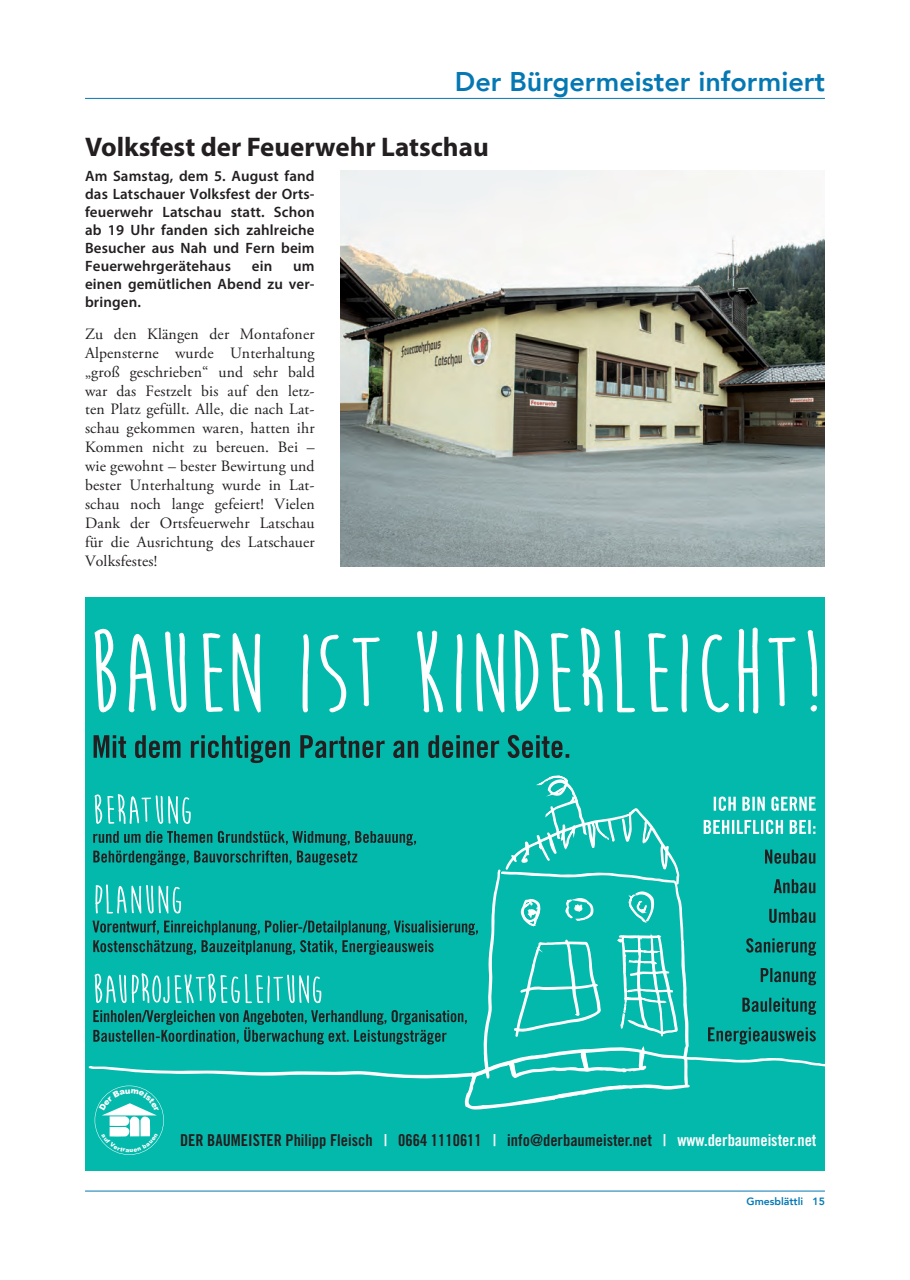
<style>
.page{position:relative;width:910px;height:1280px;background:#fff}
.page>*{position:absolute;margin:0;border:0;box-sizing:border-box;transform-origin:0 0}
.Headline{font:700 27px "Myriad Pro";color:#231f20}
.Laufender_Text{font:800 27px "Avenir";color:#0578b3}
.t1{font:16.35px "Trade Gothic Bold Cond Twenty";color:#231f20}
.Laufender_Text-2{font:15.75px/18.9px "Adobe Garamond Pro";letter-spacing:.01em;color:#231f20;text-align:justify}
.Laufender_Text-3{font:600 15px/18px "Myriad Pro";letter-spacing:.01em;color:#231f20;text-align:justify}
.t2{font:800 10.5px "Avenir";color:#0578b3}
.s1{color:#fff}
</style>
<div class="page">
<hr style="left:85px;top:98px;width:740px;height:1px;background:#0578b3">
<hr style="left:85px;top:1191px;width:740px;height:1px;background:#0578b3">
<img style="left:340px;top:170px;width:485px;height:396px">
<div style="left:85px;top:597px;width:740px;height:573px;background:#03b9ac"></div>
<svg style="left:95px;top:628px;width:722px;height:85px"></svg>
<svg style="left:88px;top:734px;width:737px;height:421px"></svg>
<p class="Laufender_Text" style="left:455px;top:60px;width:371px">Der Bürgermeister informiert</p>
<p class="Headline" style="left:85px;top:130px;width:405px">Volksfest der Feuerwehr Latschau</p>
<p class="Laufender_Text-3" style="left:85px;top:167px;width:231px">Am Samstag, dem 5. August fand das Latschauer Volksfest der Orts&shy;feuerwehr Latschau statt. Schon ab 19 Uhr fanden sich zahlreiche Besucher aus Nah und Fern beim Feuerwehrgerätehaus</p>
<p class="Laufender_Text-3" style="left:252px;top:257px;width:22px">ein</p>
<p class="Laufender_Text-3" style="left:85px;top:257px;width:231px;text-indent:208px">um einen gemütlichen Abend zu ver&shy;bringen.</p>
<p class="Laufender_Text-2" style="left:85px;top:325px;width:231px">Zu den Klängen der Montafoner Alpensterne wurde Unterhaltung „groß geschrieben“ und sehr bald war das Festzelt bis auf den letz&shy;ten Platz gefüllt. Alle, die nach Lat&shy;schau gekommen waren, hatten ihr Kommen nicht zu bereuen. Bei – wie gewohnt – bester Bewirtung und bester Unterhaltung wurde in Lat&shy;schau noch lange gefeiert! Vielen Dank der Ortsfeuerwehr Latschau für die Ausrichtung des Latschauer Volksfestes!</p>
<p class="t1" style="left:180px;top:1130px;width:638px">DER BAUMEISTER Philipp Fleisch <span class="s1">|</span> 0664 1110611 <span class="s1">|</span> info@derbaumeister.net <span class="s1">| www.derbaumeister.net</span></p>
<p class="t2" style="left:746px;top:1193px;width:80px">Gmesblättli 15</p>
</div>
